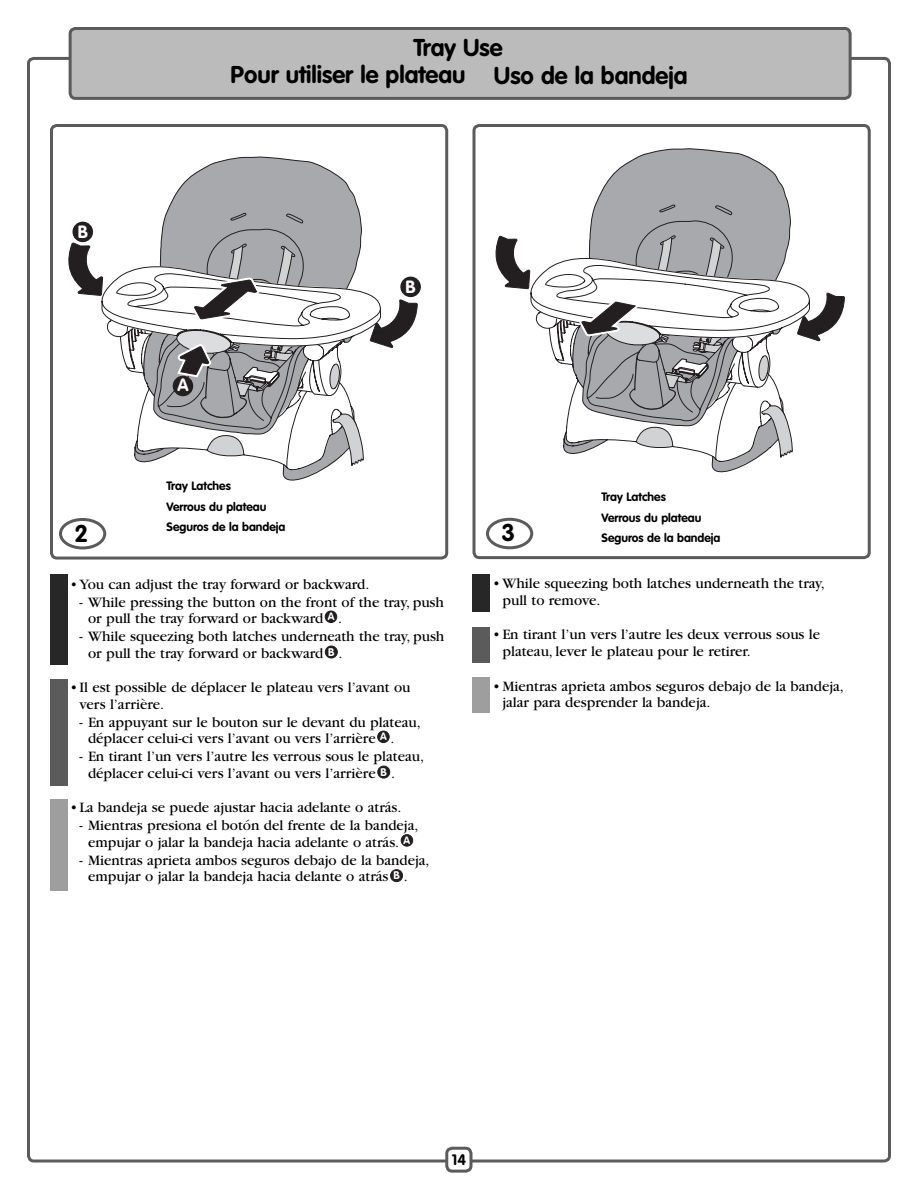
<style>
.page{position:relative;width:918px;height:1188px;background:#fff}
.page>*{position:absolute;margin:0;border:0;box-sizing:border-box;transform-origin:0 0}
.t1{font:700 24px/27px "VAG Rounded Std";color:#000;text-align:center}
.t2{font:700 17.55px "VAG Rounded Std";color:#fff}
.t3{font:15px/16.5px "Garamond";color:#000}
.t4{font:700 15px "VAG Rounded Std";color:#000}
.t5{font:700 12px/20.2px "VAG Rounded Std";color:#000}
.s1{font-family:"VAG Rounded Std";font-weight:700;font-size:10.95px;color:#fff}
</style>
<div class="page">
<div style="left:445px;top:1147px;width:27px;height:26px;border:3px solid #5b5b5b;border-radius:5px"></div>
<div style="left:70px;top:28px;width:780px;height:70px;background:#bbb;border-radius:5px"></div>
<div style="left:69px;top:27px;width:783px;height:73px;border:3px solid #5b5b5b;border-radius:5px"></div>
<svg style="left:198px;top:157px;width:133px;height:14px"></svg>
<svg style="left:68px;top:171px;width:353px;height:309px"></svg>
<div style="left:50px;top:124px;width:398px;height:436px;border:3px solid #5b5b5b;border-radius:5px"></div>
<div style="left:50px;top:679px;width:18px;height:107px;background:#5b5b5b"></div>
<div style="left:50px;top:799px;width:18px;height:92px;background:#9e9e9e"></div>
<div style="left:50px;top:575px;width:18px;height:90px;background:#272727"></div>
<div style="left:59px;top:518px;width:47px;height:31px;border:3px solid #5b5b5b;border-radius:50%"></div>
<div style="left:325px;top:611px;width:12px;height:12px;background:#231f20;border-radius:50%"></div>
<div style="left:325px;top:611px;width:12px;height:12px;border:1px solid #231f20;border-radius:50%"></div>
<div style="left:325px;top:646px;width:12px;height:12px;background:#231f20;border-radius:50%"></div>
<div style="left:325px;top:646px;width:13px;height:12px;border:1px solid #231f20;border-radius:50%"></div>
<div style="left:378px;top:731px;width:11px;height:12px;background:#231f20;border-radius:50%"></div>
<div style="left:377px;top:731px;width:13px;height:12px;border:1px solid #231f20;border-radius:50%"></div>
<div style="left:378px;top:766px;width:12px;height:12px;background:#231f20;border-radius:50%"></div>
<div style="left:377px;top:766px;width:13px;height:12px;border:1px solid #231f20;border-radius:50%"></div>
<div style="left:401px;top:835px;width:12px;height:11px;background:#231f20;border-radius:50%"></div>
<div style="left:401px;top:834px;width:12px;height:13px;border:1px solid #231f20;border-radius:50%"></div>
<div style="left:391px;top:870px;width:12px;height:12px;background:#231f20;border-radius:50%"></div>
<div style="left:390px;top:869px;width:13px;height:13px;border:1px solid #231f20;border-radius:50%"></div>
<svg style="left:472px;top:124px;width:399px;height:436px"></svg>
<div style="left:472px;top:627px;width:18px;height:36px;background:#5b5b5b"></div>
<div style="left:472px;top:677px;width:18px;height:36px;background:#9e9e9e"></div>
<div style="left:473px;top:574px;width:17px;height:38px;background:#272727"></div>
<div style="left:401px;top:277px;width:19px;height:19px;background:#231f20;border-radius:50%"></div>
<div style="left:400px;top:277px;width:21px;height:20px;border:1px solid #231f20;border-radius:50%"></div>
<div style="left:173px;top:376px;width:20px;height:20px;background:#231f20;border-radius:50%"></div>
<div style="left:173px;top:376px;width:20px;height:20px;border:1px solid #231f20;border-radius:50%"></div>
<div style="left:73px;top:222px;width:19px;height:19px;background:#231f20;border-radius:50%"></div>
<div style="left:73px;top:222px;width:20px;height:20px;border:1px solid #231f20;border-radius:50%"></div>
<p class="t2" style="left:78px;top:223px;width:12px">B</p>
<h1 class="t1" style="left:231px;top:35px;width:458px">Tray Use<br>Pour utiliser le plateau Uso de la bandeja</h1>
<p class="t2" style="left:177px;top:377px;width:13px">A</p>
<p class="t2" style="left:406px;top:278px;width:12px">B</p>
<p class="t5" style="left:167px;top:477px;width:120px">Tray Latches<br>Verrous du plateau<br>Seguros de la bandeja</p>
<h1 class="t1" style="left:75px;top:521px;width:15px">2</h1>
<p class="t3" style="left:70px;top:577px;width:301px">• You can adjust the tray forward or backward.</p>
<p class="t3" style="left:88px;top:595px;width:357px;text-indent:-9px">- While pressing the button on the front of the tray, push or pull the tray forward or backward <sup>A</sup> .</p>
<p class="t3" style="left:88px;top:630px;width:358px;text-indent:-9px">- While squeezing both latches underneath the tray, push or pull the tray forward or backward <span class="s1">B</span> .</p>
<p class="t3" style="left:79px;top:681px;width:333px;text-indent:-9px">• Il est possible de déplacer le plateau vers l’avant ou vers l’arrière.</p>
<p class="t3" style="left:88px;top:715px;width:334px;text-indent:-9px">- En appuyant sur le bouton sur le devant du plateau, déplacer celui-ci vers l’avant ou vers l’arrière <sup>A</sup> .</p>
<p class="t3" style="left:88px;top:750px;width:338px;text-indent:-9px">- En tirant l’un vers l’autre les verrous sous le plateau, déplacer celui-ci vers l’avant ou vers l’arrière <span class="s1">B</span> .</p>
<p class="t3" style="left:70px;top:801px;width:333px">• La bandeja se puede ajustar hacia adelante o atrás.</p>
<p class="t3" style="left:79px;top:819px;width:341px;text-align:center">- Mientras presiona el botón del frente de la bandeja, empujar o jalar la bandeja hacia adelante o atrás. <sup>A</sup></p>
<p class="t3" style="left:88px;top:853px;width:343px;text-indent:-9px">- Mientras aprieta ambos seguros debajo de la bandeja, empujar o jalar la bandeja hacia delante o atrás <span class="s1">B</span> .</p>
<p class="t5" style="left:602px;top:487px;width:120px">Tray Latches<br>Verrous du plateau<br>Seguros de la bandeja</p>
<h1 class="t1" style="left:502px;top:521px;width:15px">3</h1>
<p class="t3" style="left:502px;top:577px;width:324px;text-indent:-9px">• While squeezing both latches underneath the tray, pull to remove.</p>
<p class="t3" style="left:502px;top:628px;width:319px;text-indent:-9px">• En tirant l’un vers l’autre les deux verrous sous le plateau, lever le plateau pour le retirer.</p>
<p class="t3" style="left:502px;top:679px;width:343px;text-indent:-9px">• Mientras aprieta ambos seguros debajo de la bandeja, jalar para desprender la bandeja.</p>
<p class="t4" style="left:452px;top:1153px;width:16px">14</p>
</div>
